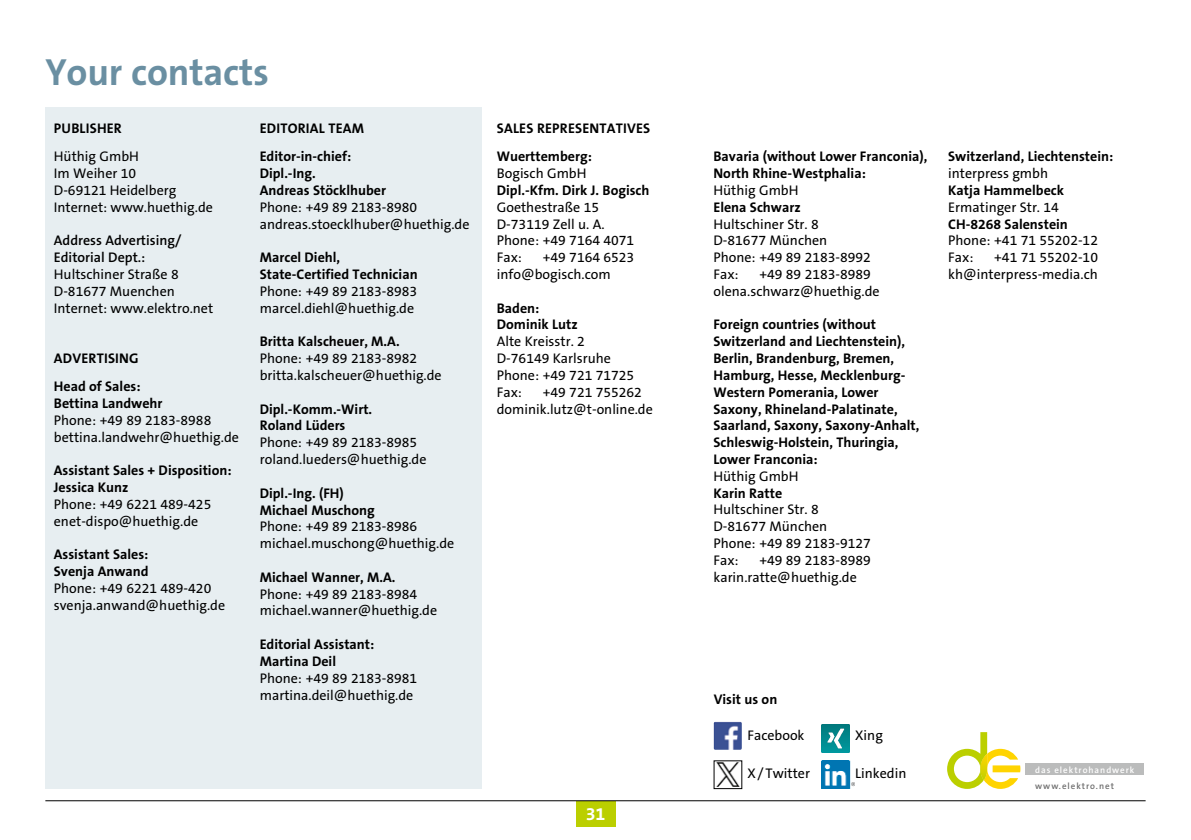
<style>
.page{position:relative;width:1191px;height:840px;background:#fff}
.page>*{position:absolute;margin:0;border:0;box-sizing:border-box;transform-origin:0 0}
.t1{font:700 38px "The Sans Os F";letter-spacing:-.005em;color:#6a8fa2}
.t2{font:700 18px "The Sans Os F";color:#fff}
.t3{font:14px/16.8px "The Sans Os F";color:#000}
.t4{font:700 14px/16.8px "The Sans Os F";color:#000}
.t5{font:600 14px/16.8px "The Sans Os F";color:#000}
.t6{font:600 9px "The Sans Os F";letter-spacing:.11em;color:#fff}
.t7{font:600 9px "The Sans Os F";letter-spacing:.11em;color:#6e6e6e}
</style>
<div class="page">
<div style="left:575px;top:800px;width:40px;height:25px;background:#bbcf00"></div>
<hr style="left:45px;top:799px;width:1100px;height:1px;background:#000">
<div style="left:1026px;top:762px;width:118px;height:12px;background:#bbbcbc"></div>
<svg style="left:947px;top:732px;width:73px;height:56px"></svg>
<img style="left:821px;top:724px;width:28px;height:27px">
<img style="left:821px;top:760px;width:33px;height:28px">
<img style="left:713px;top:721px;width:29px;height:28px">
<div style="left:45px;top:107px;width:437px;height:681px;background:#e7eef1"></div>
<img style="left:716px;top:762px;width:24px;height:24px">
<h1 class="t1" style="left:45px;top:48px;width:225px">Your contacts</h1>
<p class="t4" style="left:54px;top:120px;width:69px">PUBLISHER</p>
<p class="t3" style="left:54px;top:148px;width:160px">Hüthig GmbH<br>Im Weiher 10<br>D-69121 Heidelberg<br>Internet: www.huethig.de</p>
<p class="t5" style="left:54px;top:232px;width:129px">Address Advertising/<br>Editorial Dept.:</p>
<p class="t3" style="left:54px;top:266px;width:161px">Hultschiner Straße 8<br>D-81677 Muenchen<br>Internet: www.elektro.net</p>
<p class="t4" style="left:54px;top:344px;width:88px;line-height:28.2px">ADVERTISING<br>Head of Sales:</p>
<p class="t4" style="left:54px;top:395px;width:110px">Bettina Landwehr</p>
<p class="t3" style="left:54px;top:411px;width:186px">Phone: +49 89 2183-8988 bettina.landwehr@huethig.de</p>
<p class="t4" style="left:54px;top:462px;width:179px">Assistant Sales + Disposition:<br>Jessica Kunz</p>
<p class="t3" style="left:54px;top:495px;width:159px">Phone: +49 6221 489-425 enet-dispo@huethig.de</p>
<p class="t4" style="left:54px;top:546px;width:96px">Assistant Sales:<br>Svenja Anwand</p>
<p class="t3" style="left:54px;top:579px;width:173px">Phone: +49 6221 489-420 svenja.anwand@huethig.de</p>
<p class="t4" style="left:260px;top:114px;width:106px;line-height:28.2px">EDITORIAL TEAM<br>Editor-in-chief:</p>
<p class="t4" style="left:260px;top:165px;width:128px">Dipl.-Ing.<br>Andreas Stöcklhuber</p>
<p class="t3" style="left:260px;top:199px;width:211px">Phone: +49 89 2183-8980 andreas.stoecklhuber@huethig.de</p>
<p class="t4" style="left:260px;top:249px;width:159px">Marcel Diehl,<br>State-Certified Technician</p>
<p class="t3" style="left:260px;top:283px;width:159px">Phone: +49 89 2183-8983 marcel.diehl@huethig.de</p>
<p class="t4" style="left:260px;top:333px;width:141px">Britta Kalscheuer, M.A.</p>
<p class="t3" style="left:260px;top:350px;width:183px">Phone: +49 89 2183-8982 britta.kalscheuer@huethig.de</p>
<p class="t4" style="left:260px;top:400px;width:114px">Dipl.-Komm.-Wirt.<br>Roland Lüders</p>
<p class="t3" style="left:260px;top:434px;width:168px">Phone: +49 89 2183-8985 roland.lueders@huethig.de</p>
<p class="t4" style="left:260px;top:484px;width:117px">Dipl.-Ing. (FH)<br>Michael Muschong</p>
<p class="t3" style="left:260px;top:518px;width:196px">Phone: +49 89 2183-8986 michael.muschong@huethig.de</p>
<p class="t4" style="left:260px;top:568px;width:137px">Michael Wanner, M.A.</p>
<p class="t3" style="left:260px;top:585px;width:179px">Phone: +49 89 2183-8984 michael.wanner@huethig.de</p>
<p class="t4" style="left:260px;top:635px;width:116px">Editorial Assistant:<br>Martina Deil</p>
<p class="t3" style="left:260px;top:669px;width:159px">Phone: +49 89 2183-8981 martina.deil@huethig.de</p>
<p class="t4" style="left:497px;top:114px;width:155px;line-height:28.2px">SALES REPRESENTATIVES<br>Wuerttemberg:</p>
<p class="t3" style="left:497px;top:165px;width:91px">Bogisch GmbH</p>
<p class="t4" style="left:497px;top:182px;width:154px">Dipl.-Kfm. Dirk J. Bogisch</p>
<p class="t3" style="left:497px;top:199px;width:139px">Goethestraße 15<br>D-73119 Zell u. A.<br>Phone: +49 7164 4071<br>Fax:</p>
<p class="t3" style="left:497px;top:249px;width:139px;text-indent:46px">+49 7164 6523 info@bogisch.com</p>
<p class="t4" style="left:497px;top:299px;width:82px">Baden:<br>Dominik Lutz</p>
<p class="t3" style="left:497px;top:333px;width:139px">Alte Kreisstr. 2<br>D-76149 Karlsruhe<br>Phone: +49 721 71725<br>Fax:</p>
<p class="t3" style="left:497px;top:383px;width:158px;text-indent:46px">+49 721 755262 dominik.lutz@t-online.de</p>
<p class="t2" style="left:586px;top:802px;width:21px">31</p>
<p class="t4" style="left:713px;top:148px;width:215px">Bavaria (without Lower Franconia),<br>North Rhine-Westphalia:</p>
<p class="t3" style="left:713px;top:182px;width:87px">Hüthig GmbH</p>
<p class="t4" style="left:713px;top:198px;width:89px">Elena Schwarz</p>
<p class="t3" style="left:713px;top:215px;width:159px">Hultschiner Str. 8<br>D-81677 München<br>Phone: +49 89 2183-8992<br>Fax:</p>
<p class="t3" style="left:713px;top:266px;width:168px;text-indent:46px">+49 89 2183-8989 olena.schwarz@huethig.de</p>
<p class="t4" style="left:713px;top:316px;width:207px">Foreign countries (without<br>Switzerland and Liechtenstein),<br>Berlin, Brandenburg, Bremen,<br>Hamburg, Hesse, Mecklenburg-<br>Western Pomerania, Lower<br>Saxony, Rhineland-Palatinate,<br>Saarland, Saxony, Saxony-Anhalt,<br>Schleswig-Holstein, Thuringia,<br>Lower Franconia:</p>
<p class="t3" style="left:713px;top:467px;width:87px">Hüthig GmbH</p>
<p class="t4" style="left:713px;top:484px;width:70px">Karin Ratte</p>
<p class="t3" style="left:713px;top:501px;width:159px">Hultschiner Str. 8<br>D-81677 München<br>Phone: +49 89 2183-9127<br>Fax:</p>
<p class="t3" style="left:713px;top:551px;width:159px;text-indent:46px">+49 89 2183-8989 karin.ratte@huethig.de</p>
<p class="t4" style="left:948px;top:148px;width:166px">Switzerland, Liechtenstein:</p>
<p class="t3" style="left:948px;top:165px;width:101px">interpress gmbh</p>
<p class="t4" style="left:948px;top:182px;width:117px">Katja Hammelbeck</p>
<p class="t3" style="left:948px;top:199px;width:112px">Ermatinger Str. 14</p>
<p class="t4" style="left:948px;top:215px;width:121px">CH-8268 Salenstein</p>
<p class="t3" style="left:948px;top:232px;width:151px">Phone: +41 71 55202-12<br>Fax:</p>
<p class="t3" style="left:948px;top:249px;width:151px;text-align:right">+41 71 55202-10 kh@interpress-media.ch</p>
<p class="t4" style="left:713px;top:690px;width:65px">Visit us on</p>
<p class="t3" style="left:747px;top:727px;width:59px">Facebook</p>
<p class="t3" style="left:747px;top:764px;width:64px">X/Twitter</p>
<p class="t3" style="left:855px;top:727px;width:29px">Xing</p>
<p class="t3" style="left:855px;top:764px;width:53px">Linkedin</p>
<p class="t6" style="left:1035px;top:763px;width:101px">das elektrohandwerk</p>
<p class="t7" style="left:1035px;top:779px;width:80px">www.elektro.net</p>
</div>
